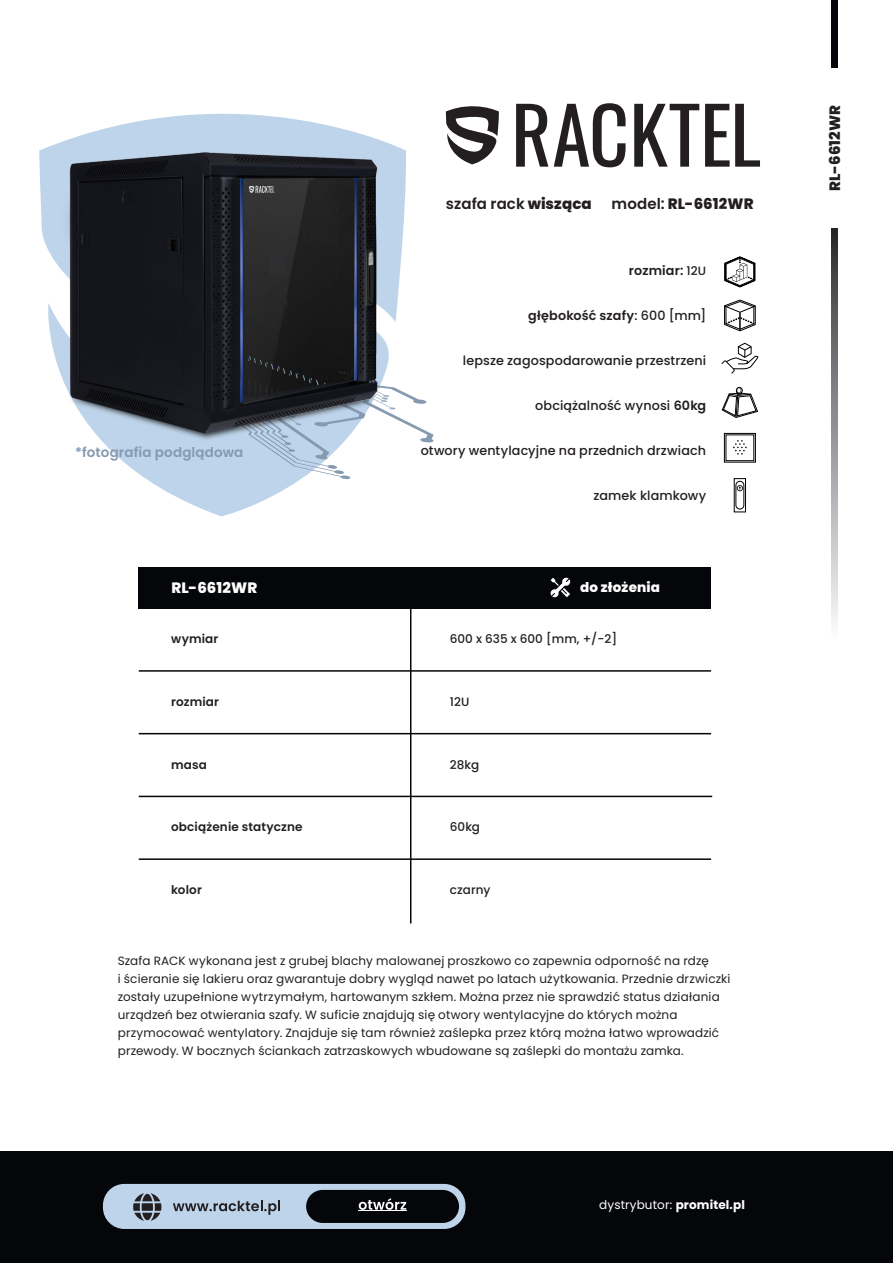
<style>
.page{position:relative;width:893px;height:1263px;background:#fff}
.page>*{position:absolute;margin:0;border:0;box-sizing:border-box;transform-origin:0 0}
.t1{font:800 15px "Poppins";letter-spacing:.005em;color:#231f20}
.t2{font:600 15px "Poppins";color:#231f20}
.t3{font:800 15px "Poppins";letter-spacing:.005em;color:#fff}
.t4{font:600 13.5px "Poppins";letter-spacing:.01em;color:#8599b0}
.t5{font:800 13.5px "Poppins";letter-spacing:.015em;color:#fff}
.t6{font:500 12.75px "Poppins";letter-spacing:.01em;color:#231f20}
.t7{font:600 12.75px "Poppins";letter-spacing:.01em;color:#231f20}
.t8{font:12px/18px "Poppins";letter-spacing:.015em;color:#231f20}
.t9{font:600 12px "Poppins";letter-spacing:.015em;color:#231f20}
.t10{font:500 12px "Poppins";color:#231f20}
.t11{font:12px "Poppins";letter-spacing:.01em;color:#fff}
.s1{font-weight:800}
.s2{font-weight:600}
.s3{font-weight:500;font-size:12px}
.s4{font-weight:500}
.s5{font-weight:700}
</style>
<div class="page">
<div style="left:0;top:1151px;width:893px;height:112px;background:#05060a"></div>
<div style="left:103px;top:1184px;width:362px;height:45px;background:#bed4ea;border-radius:21px"></div>
<svg style="left:173px;top:1201px;width:107px;height:14px"></svg>
<svg style="left:133px;top:1193px;width:29px;height:28px"></svg>
<div style="left:306px;top:1190px;width:153px;height:33px;background:#05060a;border-radius:17px"></div>
<svg style="left:359px;top:1198px;width:47px;height:12px"></svg>
<hr style="left:358px;top:1210px;width:49px;height:1px;background:#fff">
<hr style="left:307px;top:1205px;width:150px;height:1px;background:#231f20">
<div style="left:831px;top:0;width:6px;height:67px;background:#05060a"></div>
<svg style="left:831px;top:229px;width:6px;height:394px;background:#8f9093"></svg>
<div style="left:139px;top:567px;width:572px;height:41px;background:#05060a"></div>
<svg style="left:551px;top:578px;width:20px;height:19px"></svg>
<hr style="left:139px;top:670px;width:572px;height:2px;background:#05060a">
<hr style="left:139px;top:733px;width:572px;height:1px;background:#05060a">
<hr style="left:139px;top:796px;width:573px;height:1px;background:#05060a">
<hr style="left:139px;top:858px;width:572px;height:2px;background:#05060a">
<hr style="left:410px;top:603px;width:1px;height:320px;background:#05060a">
<svg style="left:39px;top:113px;width:367px;height:403px;fill:#bed4ea"></svg>
<svg style="left:722px;top:388px;width:36px;height:30px"></svg>
<div style="left:736px;top:387px;width:7px;height:7px;border:1px solid #000001;border-radius:50%"></div>
<svg style="left:725px;top:257px;width:30px;height:30px"></svg>
<svg style="left:724px;top:299px;width:32px;height:32px"></svg>
<svg style="left:721px;top:343px;width:38px;height:31px"></svg>
<svg style="left:733px;top:440px;width:14px;height:15px"></svg>
<div style="left:724px;top:433px;width:32px;height:29px;border:1px solid #000001"></div>
<div style="left:734px;top:478px;width:12px;height:34px;border:1px solid #000001"></div>
<div style="left:735px;top:481px;width:9px;height:28px;border:1px solid #000001;border-radius:4px"></div>
<svg style="left:737px;top:485px;width:6px;height:6px"></svg>
<img style="left:39px;top:323px;width:386px;height:166px">
<img style="left:59px;top:152px;width:319px;height:281px">
<svg style="left:445px;top:106px;width:54px;height:58px"></svg>
<svg style="left:516px;top:104px;width:32px;height:63px"></svg>
<svg style="left:554px;top:103px;width:72px;height:64px"></svg>
<svg style="left:634px;top:104px;width:65px;height:63px"></svg>
<svg style="left:705px;top:104px;width:55px;height:63px"></svg>
<p class="t4" style="left:75px;top:444px;width:170px">*fotografia podglądowa</p>
<p class="t3" style="left:171px;top:579px;width:87px">RL-6612WR</p>
<p class="t9" style="left:171px;top:634px;width:49px">wymiar</p>
<p class="t9" style="left:171px;top:697px;width:50px">rozmiar</p>
<p class="t9" style="left:171px;top:759px;width:37px">masa</p>
<p class="t9" style="left:171px;top:820px;width:133px">obciążenie statyczne</p>
<p class="t2" style="left:446px;top:195px;width:147px">szafa rack <span class="s1">wisząca</span></p>
<p class="t1" style="left:612px;top:195px;width:144px"><span class="s2">model:</span> RL-6612WR</p>
<p class="t7" style="left:629px;top:263px;width:79px">rozmiar: <span class="s3">12U</span></p>
<p class="t7" style="left:528px;top:308px;width:180px">głębokość szafy<span class="s4">: 600 [mm]</span></p>
<p class="t6" style="left:463px;top:353px;width:245px">lepsze zagospodarowanie przestrzeni</p>
<p class="t6" style="left:535px;top:398px;width:173px">obciążalność wynosi <span class="s2">60kg</span></p>
<p class="t6" style="left:421px;top:443px;width:287px">otwory wentylacyjne na przednich drzwiach</p>
<p class="t6" style="left:593px;top:488px;width:114px">zamek klamkowy</p>
<p class="t5" style="left:580px;top:579px;width:81px">do złożenia</p>
<p class="t10" style="left:450px;top:632px;width:169px">600 x 635 x 600 [mm, +/-2]</p>
<p class="t10" style="left:450px;top:695px;width:21px">12U</p>
<p class="t10" style="left:450px;top:758px;width:31px">28kg</p>
<p class="t10" style="left:450px;top:819px;width:32px">60kg</p>
<p class="t9" style="left:171px;top:885px;width:32px">kolor</p>
<p class="t10" style="left:450px;top:882px;width:42px">czarny</p>
<p class="t8" style="left:118px;top:952px;width:614px">Szafa RACK wykonana jest z grubej blachy malowanej proszkowo co zapewnia odporność na rdzę<br>i ścieranie się lakieru oraz gwarantuje dobry wygląd nawet po latach użytkowania. Przednie drzwiczki zostały uzupełnione wytrzymałym, hartowanym szkłem. Można przez nie sprawdzić status działania urządzeń bez otwierania szafy. W suficie znajdują się otwory wentylacyjne do których można przymocować wentylatory. Znajduje się tam również zaślepka przez którą można łatwo wprowadzić przewody. W bocznych ściankach zatrzaskowych wbudowane są zaślepki do montażu zamka.</p>
<p class="t11" style="left:599px;top:1200px;width:147px">dystrybutor: <span class="s5">promitel.pl</span></p>
<p class="t1" style="left:826px;top:191px;width:87px;rotate:-90deg">RL-6612WR</p>
</div>
